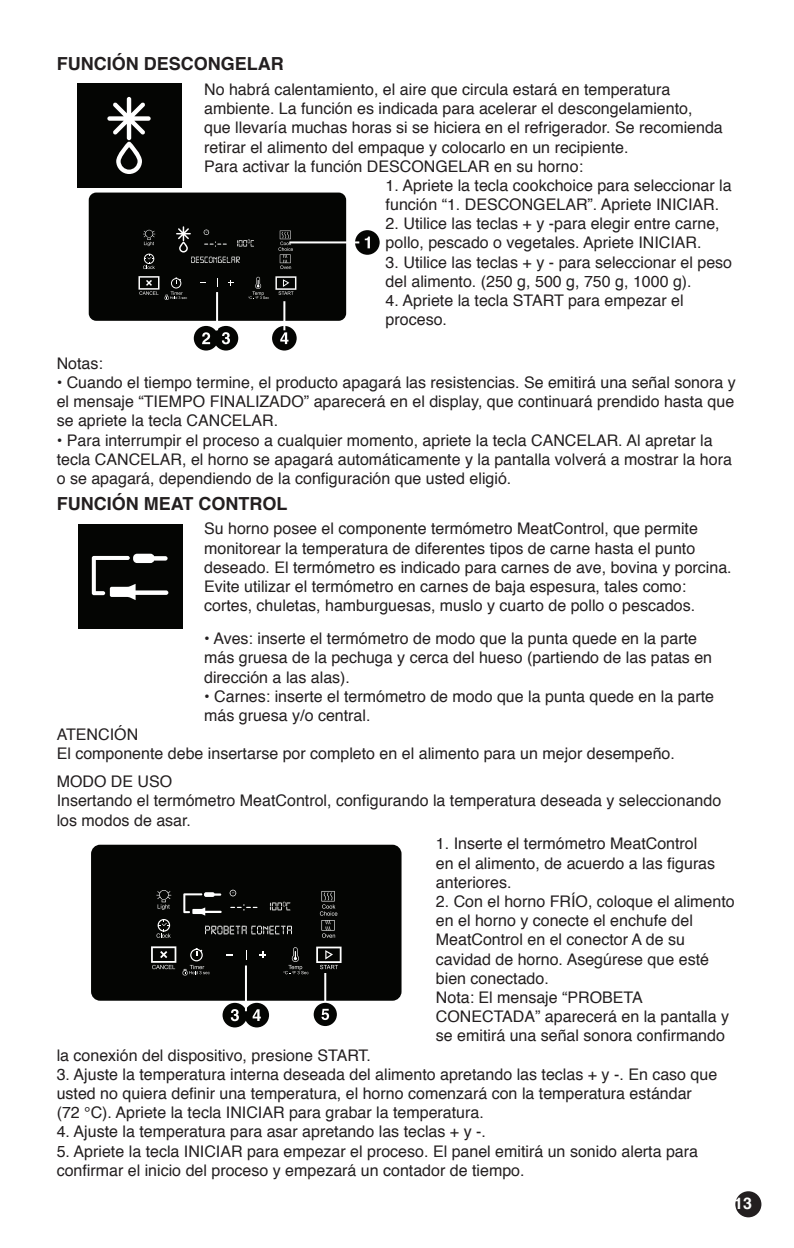
<style>
.page{position:relative;width:794px;height:1248px;background:#fff}
.page>*{position:absolute;margin:0;border:0;box-sizing:border-box;transform-origin:0 0}
.titulo_2{font:700 18px "Helvetica";color:#231f20}
.parrafo{font:16px/19.2px "Helvetica";color:#231f20}
.t1{font:700 16px "Helvetica";color:#fff}
</style>
<div class="page">
<div style="left:735px;top:1191px;width:26px;height:26px;background:#231f20;border-radius:50%"></div>
<div style="left:77px;top:83px;width:104px;height:105px;background:#040503"></div>
<svg style="left:107px;top:97px;width:44px;height:77px"></svg>
<div style="left:89px;top:192px;width:257px;height:129px;background:#040503;border-radius:8px"></div>
<svg style="left:143px;top:230px;width:12px;height:16px"></svg>
<svg style="left:143px;top:253px;width:12px;height:16px"></svg>
<svg style="left:138px;top:276px;width:21px;height:19px"></svg>
<svg style="left:278px;top:230px;width:15px;height:39px"></svg>
<svg style="left:275px;top:276px;width:21px;height:19px"></svg>
<svg style="left:248px;top:277px;width:21px;height:22px"></svg>
<svg style="left:165px;top:277px;width:22px;height:23px"></svg>
<svg style="left:176px;top:226px;width:78px;height:37px"></svg>
<div style="left:78px;top:524px;width:105px;height:105px;background:#040503"></div>
<svg style="left:92px;top:553px;width:76px;height:47px"></svg>
<div style="left:91px;top:844px;width:310px;height:156px;background:#040503;border-radius:9px"></div>
<svg style="left:259px;top:951px;width:6px;height:6px"></svg>
<svg style="left:230px;top:889px;width:6px;height:7px"></svg>
<svg style="left:156px;top:890px;width:15px;height:19px"></svg>
<svg style="left:156px;top:919px;width:15px;height:18px"></svg>
<svg style="left:151px;top:946px;width:25px;height:23px"></svg>
<svg style="left:320px;top:891px;width:17px;height:46px"></svg>
<svg style="left:316px;top:946px;width:25px;height:23px"></svg>
<svg style="left:283px;top:947px;width:25px;height:27px"></svg>
<svg style="left:183px;top:948px;width:27px;height:27px"></svg>
<svg style="left:230px;top:904px;width:28px;height:6px"></svg>
<svg style="left:270px;top:901px;width:20px;height:9px"></svg>
<svg style="left:205px;top:925px;width:87px;height:9px"></svg>
<svg style="left:183px;top:892px;width:39px;height:23px"></svg>
<div style="left:272px;top:326px;width:25px;height:24px;background:#040503;border-radius:50%"></div>
<svg style="left:280px;top:332px;width:8px;height:12px"></svg>
<div style="left:355px;top:230px;width:25px;height:25px;background:#040503;border-radius:50%"></div>
<svg style="left:365px;top:236px;width:5px;height:12px"></svg>
<div style="left:194px;top:326px;width:24px;height:24px;background:#040503;border-radius:50%"></div>
<svg style="left:202px;top:332px;width:8px;height:12px"></svg>
<div style="left:214px;top:326px;width:24px;height:24px;background:#040503;border-radius:50%"></div>
<svg style="left:222px;top:332px;width:8px;height:12px"></svg>
<hr style="left:216px;top:292px;width:2px;height:38px;background:#fff">
<hr style="left:283px;top:301px;width:2px;height:29px;background:#fff">
<hr style="left:289px;top:241px;width:70px;height:2px;background:#fff">
<div style="left:244px;top:1002px;width:25px;height:25px;background:#040503;border-radius:50%"></div>
<svg style="left:253px;top:1009px;width:8px;height:11px"></svg>
<div style="left:222px;top:1002px;width:25px;height:25px;background:#040503;border-radius:50%"></div>
<svg style="left:231px;top:1009px;width:8px;height:12px"></svg>
<hr style="left:245px;top:965px;width:2px;height:46px;background:#fff">
<hr style="left:324px;top:972px;width:2px;height:39px;background:#fff">
<div style="left:314px;top:1002px;width:23px;height:23px;background:#040503;border-radius:50%"></div>
<svg style="left:321px;top:1008px;width:8px;height:11px"></svg>
<p class="titulo_2" style="left:57px;top:49px;width:228px">FUNCIÓN DESCONGELAR</p>
<p class="parrafo" style="left:204px;top:80px;width:520px">No habrá calentamiento, el aire que circula estará en temperatura ambiente. La función es indicada para acelerar el descongelamiento, que llevaría muchas horas si se hiciera en el refrigerador. Se recomienda retirar el alimento del empaque y colocarlo en un recipiente.</p>
<p class="parrafo" style="left:204px;top:157px;width:380px">Para activar la función DESCONGELAR en su horno:</p>
<p class="parrafo" style="left:386px;top:176px;width:347px">1. Apriete la tecla cookchoice para seleccionar la función “1. DESCONGELAR”. Apriete INICIAR.</p>
<p class="parrafo" style="left:386px;top:214px;width:335px">2. Utilice las teclas + y -para elegir entre carne, pollo, pescado o vegetales. Apriete INICIAR.</p>
<p class="parrafo" style="left:386px;top:253px;width:348px">3. Utilice las teclas + y - para seleccionar el peso del alimento. (250 g, 500 g, 750 g, 1000 g).</p>
<p class="parrafo" style="left:386px;top:291px;width:299px">4. Apriete la tecla START para empezar el proceso.</p>
<p class="parrafo" style="left:57px;top:354px;width:48px">Notas:</p>
<p class="parrafo" style="left:57px;top:373px;width:680px;text-align:justify">• Cuando el tiempo termine, el producto apagará las resistencias. Se emitirá una señal sonora y el mensaje “TIEMPO FINALIZADO” aparecerá en el display, que continuará prendido hasta que se apriete la tecla CANCELAR.</p>
<p class="parrafo" style="left:57px;top:431px;width:676px">• Para interrumpir el proceso a cualquier momento, apriete la tecla CANCELAR. Al apretar la tecla CANCELAR, el horno se apagará automáticamente y la pantalla volverá a mostrar la hora o se apagará, dependiendo de la configuración que usted eligió.</p>
<p class="titulo_2" style="left:57px;top:489px;width:232px">FUNCIÓN MEAT CONTROL</p>
<p class="parrafo" style="left:204px;top:519px;width:529px">Su horno posee el componente termómetro MeatControl, que permite monitorear la temperatura de diferentes tipos de carne hasta el punto deseado. El termómetro es indicado para carnes de ave, bovina y porcina.</p>
<p class="parrafo" style="left:204px;top:577px;width:492px">Evite utilizar el termómetro en carnes de baja espesura, tales como: cortes, chuletas, hamburguesas, muslo y cuarto de pollo o pescados.</p>
<p class="parrafo" style="left:204px;top:629px;width:509px">• Aves: inserte el termómetro de modo que la punta quede en la parte más gruesa de la pechuga y cerca del hueso (partiendo de las patas en dirección a las alas).</p>
<p class="parrafo" style="left:204px;top:687px;width:511px">• Carnes: inserte el termómetro de modo que la punta quede en la parte más gruesa y/o central.</p>
<p class="parrafo" style="left:57px;top:725px;width:83px">ATENCIÓN</p>
<p class="parrafo" style="left:57px;top:744px;width:620px">El componente debe insertarse por completo en el alimento para un mejor desempeño.</p>
<p class="parrafo" style="left:57px;top:772px;width:117px">MODO DE USO</p>
<p class="parrafo" style="left:57px;top:791px;width:666px">Insertando el termómetro MeatControl, configurando la temperatura deseada y seleccionando los modos de asar.</p>
<p class="parrafo" style="left:436px;top:834px;width:281px">1. Inserte el termómetro MeatControl en el alimento, de acuerdo a las figuras anteriores.</p>
<p class="parrafo" style="left:436px;top:892px;width:300px">2. Con el horno FRÍO, coloque el alimento en el horno y conecte el enchufe del<br>MeatControl en el conector A de su cavidad de horno. Asegúrese que esté bien conectado.</p>
<p class="parrafo" style="left:436px;top:988px;width:295px">Nota: El mensaje “PROBETA<br>CONECTADA” aparecerá en la pantalla y se emitirá una señal sonora confirmando</p>
<p class="parrafo" style="left:57px;top:1045px;width:316px">la conexión del dispositivo, presione START.</p>
<p class="parrafo" style="left:57px;top:1064px;width:662px">3. Ajuste la temperatura interna deseada del alimento apretando las teclas + y -. En caso que usted no quiera definir una temperatura, el horno comenzará con la temperatura estándar (72 °C). Apriete la tecla INICIAR para grabar la temperatura.</p>
<p class="parrafo" style="left:57px;top:1122px;width:431px">4. Ajuste la temperatura para asar apretando las teclas + y -.</p>
<p class="parrafo" style="left:57px;top:1141px;width:643px">5. Apriete la tecla INICIAR para empezar el proceso. El panel emitirá un sonido alerta para confirmar el inicio del proceso y empezará un contador de tiempo.</p>
<p class="t1" style="left:734px;top:1189px;width:19px">13</p>
</div>
